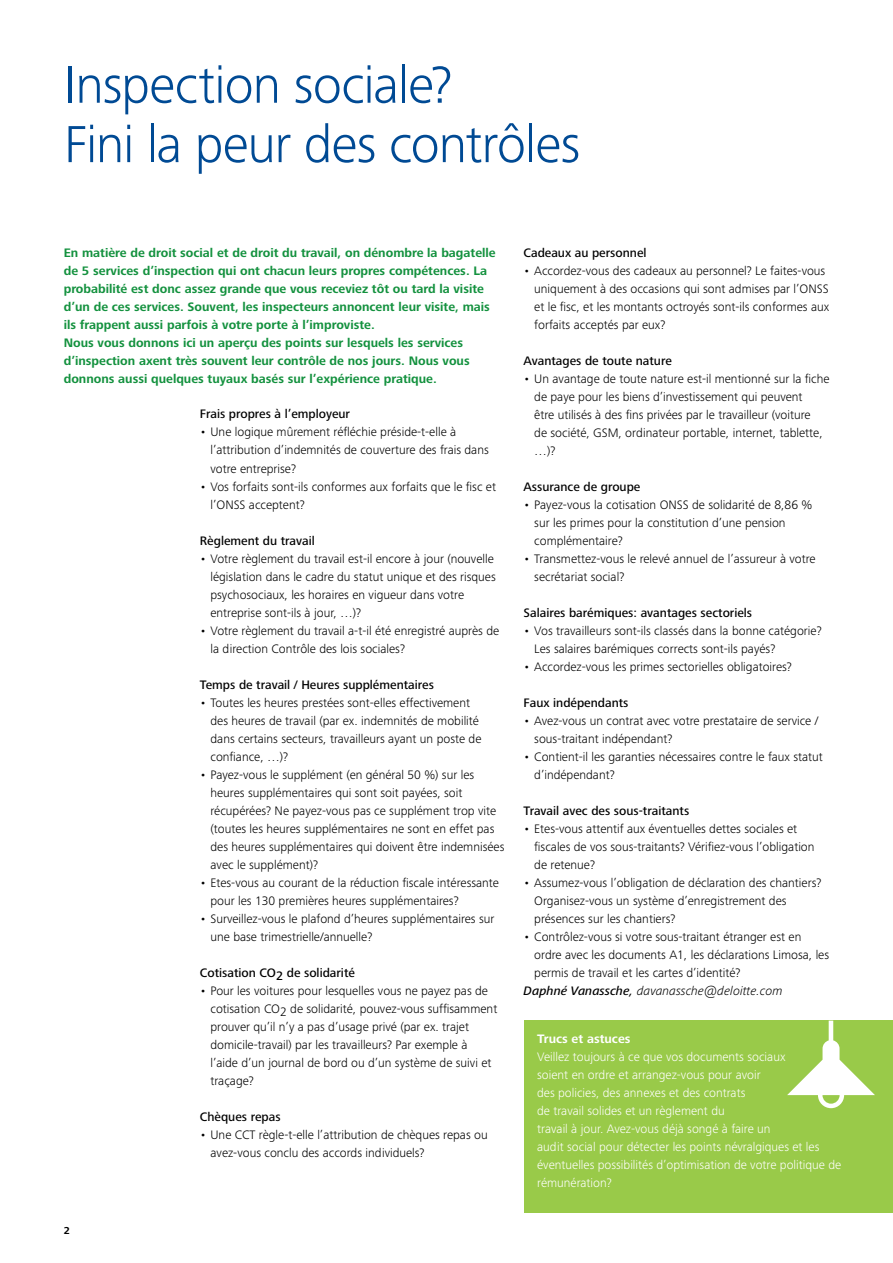
<style>
.page{position:relative;width:893px;height:1263px;background:#fff}
.page>*{position:absolute;margin:0;border:0;box-sizing:border-box;transform-origin:0 0}
.t1{font:300 54px/59.4px "Frutiger Next Pro";letter-spacing:-.02em;color:#004a94}
.t2{font:300 12.75px/18px "Frutiger Next Pro";color:#000}
.t3{font:700 12.75px/18px "Frutiger Next Pro";color:#13913e}
.t4{font:300 12.75px/18px "Frutiger Next Pro";color:#fff}
.t5{font:500 12.75px "Frutiger Next Pro";color:#000}
.t6{font:italic 300 12.75px "Frutiger Next Pro";color:#000}
.t7{font:700 12.75px "Frutiger Next Pro";color:#fff}
.t8{font:700 10.5px "Frutiger Next Pro";color:#000}
.s1{font-weight:500}
</style>
<div class="page">
<div style="left:524px;top:1020px;width:369px;height:193px;background:#99ca49"></div>
<svg style="left:787px;top:1020px;width:88px;height:88px"></svg>
<h1 class="t1" style="left:64px;top:55px;width:518px">Inspection sociale?<br>Fini la peur des contrôles</h1>
<p class="t3" style="left:64px;top:244px;width:433px">En matière de droit social et de droit du travail, on dénombre la bagatelle de 5 services d’inspection qui ont chacun leurs propres compétences. La probabilité est donc assez grande que vous receviez tôt ou tard la visite d’un de ces services. Souvent, les inspecteurs annoncent leur visite, mais ils frappent aussi parfois à votre porte à l’improviste.<br>Nous vous donnons ici un aperçu des points sur lesquels les services d’inspection axent très souvent leur contrôle de nos jours. Nous vous donnons aussi quelques tuyaux basés sur l’expérience pratique.</p>
<p class="t8" style="left:64px;top:1224px;width:8px">2</p>
<p class="t5" style="left:200px;top:407px;width:152px">Frais propres à l’employeur</p>
<p class="t2" style="left:210px;top:423px;width:280px;text-indent:-11px">• Une logique mûrement réfléchie préside-t-elle à l’attribution d’indemnités de couverture des frais dans votre entreprise?</p>
<p class="t2" style="left:210px;top:477px;width:287px;text-indent:-11px">• Vos forfaits sont-ils conformes aux forfaits que le fisc et l’ONSS acceptent?</p>
<p class="t5" style="left:200px;top:533px;width:116px">Règlement du travail</p>
<p class="t2" style="left:210px;top:549px;width:287px;text-indent:-11px">• Votre règlement du travail est-il encore à jour (nouvelle législation dans le cadre du statut unique et des risques psychosociaux, les horaires en vigueur dans votre entreprise sont-ils à jour, …)?</p>
<p class="t2" style="left:210px;top:621px;width:290px;text-indent:-11px">• Votre règlement du travail a-t-il été enregistré auprès de la direction Contrôle des lois sociales?</p>
<p class="t5" style="left:200px;top:677px;width:236px">Temps de travail / Heures supplémentaires</p>
<p class="t2" style="left:210px;top:693px;width:272px;text-indent:-11px">• Toutes les heures prestées sont-elles effectivement des heures de travail (par ex. indemnités de mobilité dans certains secteurs, travailleurs ayant un poste de confiance, …)?</p>
<p class="t2" style="left:210px;top:765px;width:295px;text-indent:-11px">• Payez-vous le supplément (en général 50 %) sur les heures supplémentaires qui sont soit payées, soit récupérées? Ne payez-vous pas ce supplément trop vite (toutes les heures supplémentaires ne sont en effet pas des heures supplémentaires qui doivent être indemnisées avec le supplément)?</p>
<p class="t2" style="left:210px;top:873px;width:290px;text-indent:-11px">• Etes-vous au courant de la réduction fiscale intéressante pour les 130 premières heures supplémentaires?</p>
<p class="t2" style="left:210px;top:909px;width:285px;text-indent:-11px">• Surveillez-vous le plafond d’heures supplémentaires sur une base trimestrielle/annuelle?</p>
<p class="t5" style="left:200px;top:965px;width:157px">Cotisation CO2 de solidarité</p>
<p class="t2" style="left:210px;top:981px;width:288px;text-indent:-11px">• Pour les voitures pour lesquelles vous ne payez pas de cotisation CO2 de solidarité, pouvez-vous suffisamment prouver qu’il n’y a pas d’usage privé (par ex. trajet domicile-travail) par les travailleurs? Par exemple à l’aide d’un journal de bord ou d’un système de suivi et traçage?</p>
<p class="t5" style="left:200px;top:1109px;width:82px">Chèques repas</p>
<p class="t2" style="left:210px;top:1125px;width:279px;text-indent:-11px">• Une CCT règle-t-elle l’attribution de chèques repas ou avez-vous conclu des accords individuels?</p>
<p class="t5" style="left:524px;top:245px;width:124px">Cadeaux au personnel</p>
<p class="t2" style="left:534px;top:262px;width:296px;text-indent:-11px">• Accordez-vous des cadeaux au personnel? Le faites-vous uniquement à des occasions qui sont admises par l’ONSS et le fisc, et les montants octroyés sont-ils conformes aux forfaits acceptés par eux?</p>
<p class="t5" style="left:524px;top:353px;width:150px">Avantages de toute nature</p>
<p class="t2" style="left:534px;top:370px;width:297px;text-indent:-11px">• Un avantage de toute nature est-il mentionné sur la fiche de paye pour les biens d’investissement qui peuvent<br>être utilisés à des fins privées par le travailleur (voiture<br>de société, GSM, ordinateur portable, internet, tablette, …)?</p>
<p class="t5" style="left:524px;top:479px;width:118px">Assurance de groupe</p>
<p class="t2" style="left:534px;top:496px;width:280px;text-indent:-11px">• Payez-vous la cotisation ONSS de solidarité de 8,86 % sur les primes pour la constitution d’une pension complémentaire?</p>
<p class="t2" style="left:534px;top:550px;width:283px;text-indent:-11px">• Transmettez-vous le relevé annuel de l’assureur à votre secrétariat social?</p>
<p class="t5" style="left:524px;top:605px;width:230px">Salaires barémiques: avantages sectoriels</p>
<p class="t2" style="left:534px;top:622px;width:289px;text-indent:-11px">• Vos travailleurs sont-ils classés dans la bonne catégorie?<br>Les salaires barémiques corrects sont-ils payés?</p>
<p class="t2" style="left:524px;top:658px;width:270px">• Accordez-vous les primes sectorielles obligatoires?</p>
<p class="t5" style="left:524px;top:696px;width:106px">Faux indépendants</p>
<p class="t2" style="left:534px;top:712px;width:286px;text-indent:-11px">• Avez-vous un contrat avec votre prestataire de service / sous-traitant indépendant?</p>
<p class="t2" style="left:534px;top:748px;width:290px;text-indent:-11px">• Contient-il les garanties nécessaires contre le faux statut d’indépendant?</p>
<p class="t5" style="left:524px;top:804px;width:167px">Travail avec des sous-traitants</p>
<p class="t2" style="left:534px;top:820px;width:282px;text-indent:-11px">• Etes-vous attentif aux éventuelles dettes sociales et fiscales de vos sous-traitants? Vérifiez-vous l’obligation de retenue?</p>
<p class="t2" style="left:534px;top:874px;width:289px;text-indent:-11px">• Assumez-vous l’obligation de déclaration des chantiers?<br>Organisez-vous un système d’enregistrement des présences sur les chantiers?</p>
<p class="t2" style="left:524px;top:928px;width:279px">• Contrôlez-vous si votre sous-traitant étranger est en</p>
<p class="t2" style="left:534px;top:946px;width:296px">ordre avec les documents A1, les déclarations Limosa, les</p>
<p class="t2" style="left:534px;top:964px;width:208px">permis de travail et les cartes d’identité?</p>
<p class="t6" style="left:524px;top:984px;width:260px"><span class="s1">Daphné Vanassche,</span> davanassche@deloitte.com</p>
<p class="t7" style="left:537px;top:1031px;width:95px">Trucs et astuces</p>
<p class="t4" style="left:537px;top:1047px;width:305px">Veillez toujours à ce que vos documents sociaux<br>soient en ordre et arrangez-vous pour avoir<br>des policies, des annexes et des contrats<br>de travail solides et un règlement du<br>travail à jour. Avez-vous déjà songé à faire un<br>audit social pour détecter les points névralgiques et les éventuelles possibilités d’optimisation de votre politique de rémunération?</p>
</div>
